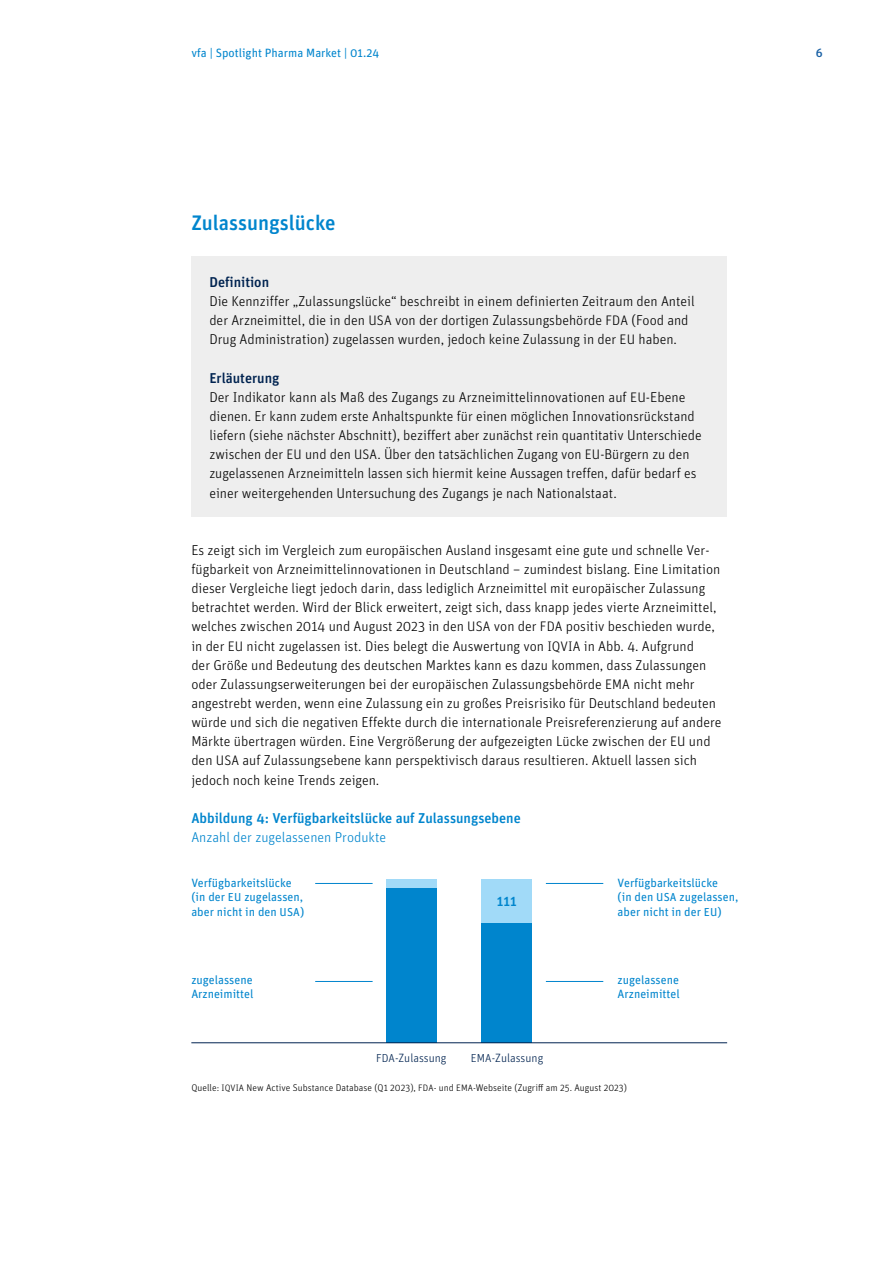
<style>
.page{position:relative;width:893px;height:1263px;background:#fff}
.page>*{position:absolute;margin:0;border:0;box-sizing:border-box;transform-origin:0 0}
.t1{font:500 21px "Unit Pro";color:#0085cd}
.t2{font:300 14.25px/19.2px "Unit Pro";color:#000}
.t3{font:500 14.25px "Unit Pro";color:#0085cd}
.t4{font:300 14.25px "Unit Pro";color:#0085cd}
.t5{font:500 14.25px "Unit Pro";color:#002350}
.t6{font:12px/14.4px "Unit Pro";color:#0085cd}
.t7{font:300 12px "Unit Pro";color:#002350}
.t8{font:500 12px "Unit Pro";color:#1d63a6}
.t9{font:300 9.75px "Unit Pro";letter-spacing:.005em;color:#000}
.s1{font-size:13.8px}
.s2{font-weight:500;color:#002350}
.s3{font-size:11.55px}
.s4{font-size:9.3px}
</style>
<div class="page">
<div style="left:191px;top:256px;width:536px;height:261px;background:#eee"></div>
<hr style="left:546px;top:883px;width:57px;height:1px;background:#0085cd">
<hr style="left:546px;top:981px;width:57px;height:1px;background:#0085cd">
<hr style="left:315px;top:883px;width:58px;height:1px;background:#0085cd">
<hr style="left:315px;top:981px;width:58px;height:1px;background:#0085cd">
<div style="left:482px;top:923px;width:50px;height:119px;background:#0085cd"></div>
<div style="left:482px;top:879px;width:50px;height:44px;background:#a1daf8"></div>
<div style="left:386px;top:887px;width:51px;height:155px;background:#0085cd"></div>
<div style="left:386px;top:879px;width:51px;height:8px;background:#a1daf8"></div>
<hr style="left:191px;top:1042px;width:536px;height:1px;background:#002350">
<p class="t6" style="left:191px;top:46px;width:189px">vfa | Spotlight Pharma Market | 01.24</p>
<h1 class="t1" style="left:191px;top:209px;width:146px">Zulassungslücke</h1>
<p class="t5" style="left:209px;top:273px;width:61px">Definition</p>
<p class="t2" style="left:209px;top:291px;width:487px">Die Kennziffer „Zulassungslücke“ beschreibt in einem definierten Zeitraum den Anteil der Arzneimittel, die in den <span class="s1">USA</span> von der dortigen Zulassungsbehörde <span class="s1">FDA</span> (Food and<br>Drug Administration) zugelassen wurden, jedoch keine Zulassung in der <span class="s1">EU</span> haben.</p>
<p class="t2" style="left:209px;top:368px;width:494px"><span class="s2">Erläuterung<br></span>Der Indikator kann als Maß des Zugangs zu Arzneimittelinnovationen auf <span class="s1">EU</span>-Ebene dienen. Er kann zudem erste Anhaltspunkte für einen möglichen Innovationsrückstand liefern (siehe nächster Abschnitt), beziffert aber zunächst rein quantitativ Unterschiede zwischen der <span class="s1">EU</span> und den <span class="s1">USA</span>. Über den tatsächlichen Zugang von <span class="s1">EU</span>-Bürgern zu den zugelassenen Arzneimitteln lassen sich hiermit keine Aussagen treffen, dafür bedarf es einer weitergehenden Untersuchung des Zugangs je nach Nationalstaat.</p>
<p class="t2" style="left:191px;top:540px;width:532px">Es zeigt sich im Vergleich zum europäischen Ausland insgesamt eine gute und schnelle Ver&shy;fügbarkeit von Arzneimittelinnovationen in Deutschland – zumindest bislang. Eine Limitation dieser Vergleiche liegt jedoch darin, dass lediglich Arzneimittel mit europäischer Zulassung betrachtet werden. Wird der Blick erweitert, zeigt sich, dass knapp jedes vierte Arzneimittel, welches zwischen 2014 und August 2023 in den <span class="s1">USA</span> von der <span class="s1">FDA</span> positiv beschieden wurde, in der <span class="s1">EU</span> nicht zugelassen ist. Dies belegt die Auswertung von <span class="s1">IQVIA</span> in Abb. 4. Aufgrund<br>der Größe und Bedeutung des deutschen Marktes kann es dazu kommen, dass Zulassungen oder Zulassungserweiterungen bei der europäischen Zulassungsbehörde <span class="s1">EMA</span> nicht mehr angestrebt werden, wenn eine Zulassung ein zu großes Preisrisiko für Deutschland bedeuten würde und sich die negativen Effekte durch die internationale Preisreferenzierung auf andere Märkte übertragen würden. Eine Vergrößerung der aufgezeigten Lücke zwischen der <span class="s1">EU</span> und den <span class="s1">USA</span> auf Zulassungsebene kann perspektivisch daraus resultieren. Aktuell lassen sich jedoch noch keine Trends zeigen.</p>
<p class="t3" style="left:191px;top:809px;width:331px">Abbildung 4: Verfügbarkeitslücke auf Zulassungsebene</p>
<p class="t4" style="left:191px;top:829px;width:196px">Anzahl der zugelassenen Produkte</p>
<p class="t6" style="left:191px;top:875px;width:114px">Verfügbarkeitslücke (in der <span class="s3">EU</span> zugelassen, aber nicht in den <span class="s3">USA</span>)</p>
<p class="t6" style="left:618px;top:875px;width:122px">Verfügbarkeitslücke<br>(in den <span class="s3">USA</span> zugelassen, aber nicht in der <span class="s3">EU</span>)</p>
<p class="t3" style="left:497px;top:892px;width:21px">111</p>
<p class="t6" style="left:191px;top:972px;width:64px">zugelassene<br>Arzneimittel</p>
<p class="t6" style="left:618px;top:972px;width:64px">zugelassene<br>Arzneimittel</p>
<p class="t7" style="left:376px;top:1051px;width:72px"><span class="s3">FDA</span>-Zulassung</p>
<p class="t7" style="left:471px;top:1051px;width:74px"><span class="s3">EMA</span>-Zulassung</p>
<p class="t9" style="left:191px;top:1082px;width:437px">Quelle: <span class="s4">IQVIA</span> New Active Substance Database (Q1 2023), <span class="s4">FDA</span>- und <span class="s4">EMA</span>-Webseite (Zugriff am 25. August 2023)</p>
<p class="t8" style="left:816px;top:46px;width:8px">6</p>
</div>
